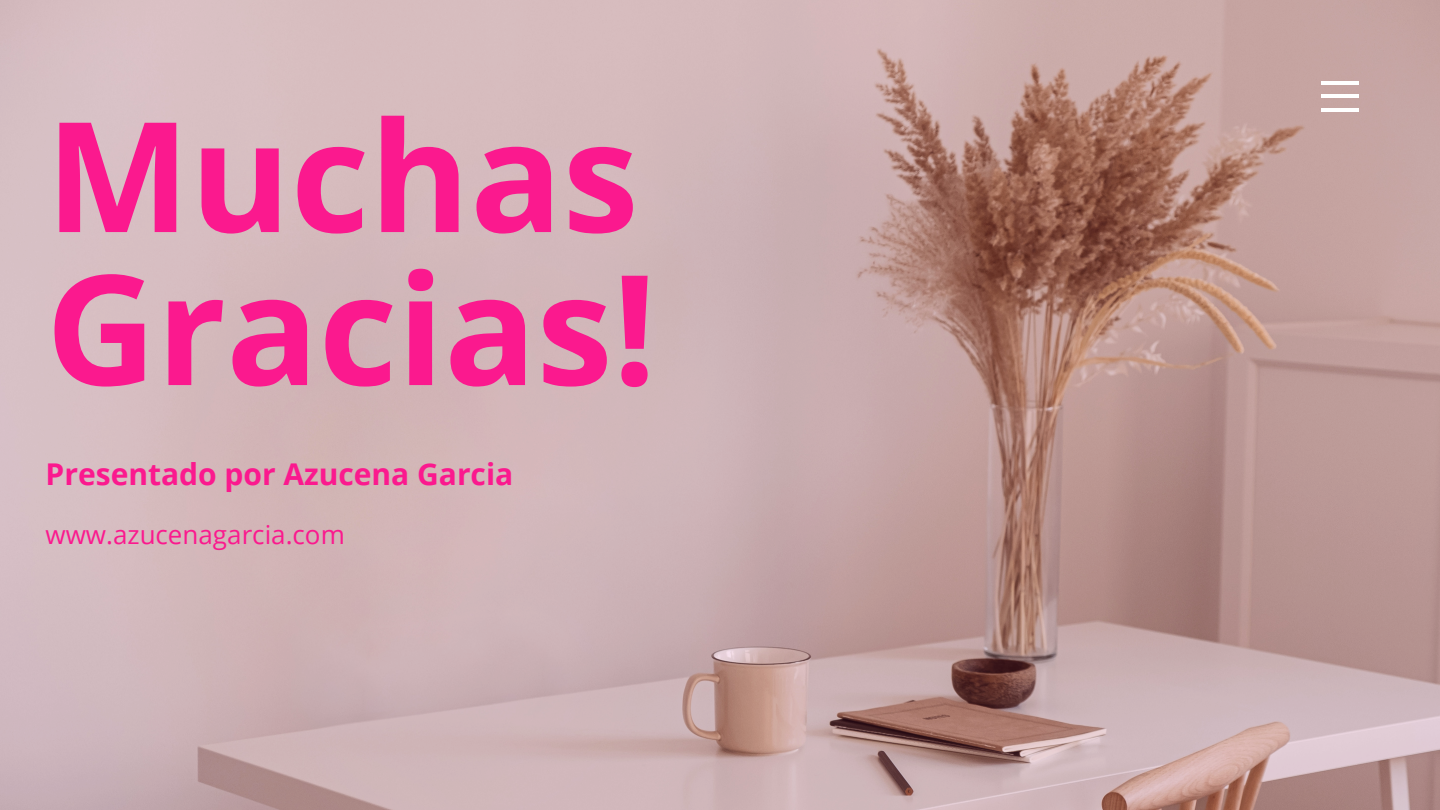
<style>
.page{position:relative;width:1440px;height:810px;background:#fff}
.page>*{position:absolute;margin:0;border:0;box-sizing:border-box;transform-origin:0 0}
.t1{font:700 153.1px/153px "Open Sans";color:#fb198e}
.t2{font:700 30px "Open Sans";color:#fb198e}
.t3{font:26px "Open Sans";color:#fb198e}
</style>
<div class="page">
<img style="left:0;top:0;width:1440px;height:810px">
<hr style="left:1322px;top:108px;width:37px;height:4px;background:#fff">
<hr style="left:1322px;top:95px;width:37px;height:3px;background:#fff">
<hr style="left:1322px;top:81px;width:37px;height:4px;background:#fff">
<h1 class="t1" style="left:46px;top:96px;width:612px">Muchas<br>Gracias!</h1>
<p class="t2" style="left:46px;top:453px;width:469px">Presentado por Azucena Garcia</p>
<h2 class="t3" style="left:45px;top:516px;width:301px">www.azucenagarcia.com</h2>
</div>
